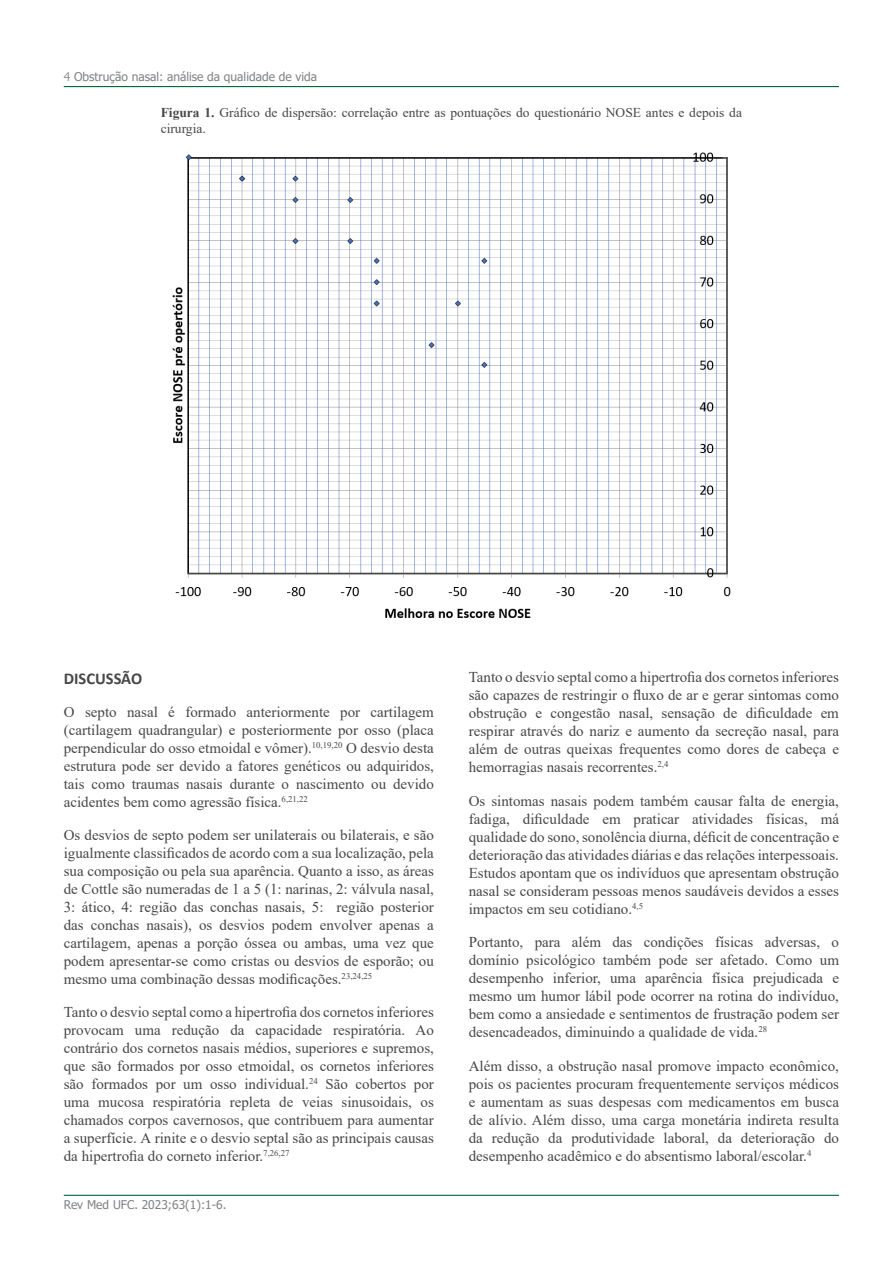
<style>
.page{position:relative;width:893px;height:1263px;background:#fff}
.page>*{position:absolute;margin:0;border:0;box-sizing:border-box;transform-origin:0 0}
.t1{font:700 16.5px "Calibri";color:#464748}
.t2{font:15px/18px "Times New Roman";color:#464748;text-align:justify}
.t3{font:13.5px/16.2px "Times New Roman";color:#464748}
.t4{font:12px "Tahoma";color:#808285}
.s1{color:#939598}
.s2{font-weight:700}
</style>
<div class="page">
<hr style="left:64px;top:86px;width:775px;height:1px;background:#00683b">
<hr style="left:64px;top:1195px;width:775px;height:1px;background:#00683b">
<img style="left:172px;top:152px;width:559px;height:466px">
<p class="t4" style="left:64px;top:69px;width:255px"><span class="s1">4</span> Obstrução nasal: análise da qualidade de vida</p>
<p class="t3" style="left:161px;top:104px;width:583px"><span class="s2">Figura 1.</span> Gráfico de dispersão: correlação entre as pontuações do questionário NOSE antes e depois da cirurgia.</p>
<p class="t1" style="left:64px;top:667px;width:80px">DISCUSSÃO</p>
<p class="t2" style="left:64px;top:702px;width:372px">O septo nasal é formado anteriormente por cartilagem (cartilagem quadrangular) e posteriormente por osso (placa perpendicular do osso etmoidal e vômer).<sup>10,19,20</sup> O desvio desta estrutura pode ser devido a fatores genéticos ou adquiridos, tais como traumas nasais durante o nascimento ou devido acidentes bem como agressão física.<sup>6,21,22</sup></p>
<p class="t2" style="left:64px;top:825px;width:372px">Os desvios de septo podem ser unilaterais ou bilaterais, e são igualmente classificados de acordo com a sua localização, pela sua composição ou pela sua aparência. Quanto a isso, as áreas de Cottle são numeradas de 1 a 5 (1: narinas, 2: válvula nasal, 3: ático, 4: região das conchas nasais, 5: região posterior das conchas nasais), os desvios podem envolver apenas a cartilagem, apenas a porção óssea ou ambas, uma vez que podem apresentar-se como cristas ou desvios de esporão; ou mesmo uma combinação dessas modificações.<sup>23,24,25</sup></p>
<p class="t2" style="left:64px;top:1002px;width:372px">Tanto o desvio septal como a hipertrofia dos cornetos inferiores provocam uma redução da capacidade respiratória. Ao contrário dos cornetos nasais médios, superiores e supremos, que são formados por osso etmoidal, os cornetos inferiores são formados por um osso individual.<sup>24</sup> São cobertos por uma mucosa respiratória repleta de veias sinusoidais, os chamados corpos cavernosos, que contribuem para aumentar a superfície. A rinite e o desvio septal são as principais causas da hipertrofia do corneto inferior.<sup>7,26,27</sup></p>
<p class="t4" style="left:64px;top:1197px;width:164px">Rev Med UFC. 2023;63(1):1-6.</p>
<p class="t2" style="left:469px;top:668px;width:372px">Tanto o desvio septal como a hipertrofia dos cornetos inferiores são capazes de restringir o fluxo de ar e gerar sintomas como obstrução e congestão nasal, sensação de dificuldade em respirar através do nariz e aumento da secreção nasal, para além de outras queixas frequentes como dores de cabeça e hemorragias nasais recorrentes.<sup>2,4</sup></p>
<p class="t2" style="left:469px;top:791px;width:372px">Os sintomas nasais podem também causar falta de energia, fadiga, dificuldade em praticar atividades físicas, má qualidade do sono, sonolência diurna, déficit de concentração e deterioração das atividades diárias e das relações interpessoais.<br>Estudos apontam que os indivíduos que apresentam obstrução nasal se consideram pessoas menos saudáveis devidos a esses impactos em seu cotidiano.<sup>4,5</sup></p>
<p class="t2" style="left:469px;top:933px;width:372px">Portanto, para além das condições físicas adversas, o domínio psicológico também pode ser afetado. Como um desempenho inferior, uma aparência física prejudicada e mesmo um humor lábil pode ocorrer na rotina do indivíduo, bem como a ansiedade e sentimentos de frustração podem ser desencadeados, diminuindo a qualidade de vida.<sup>28</sup></p>
<p class="t2" style="left:469px;top:1056px;width:372px">Além disso, a obstrução nasal promove impacto econômico, pois os pacientes procuram frequentemente serviços médicos e aumentam as suas despesas com medicamentos em busca de alívio. Além disso, uma carga monetária indireta resulta da redução da produtividade laboral, da deterioração do desempenho acadêmico e do absentismo laboral/escolar.<sup>4</sup></p>
</div>
